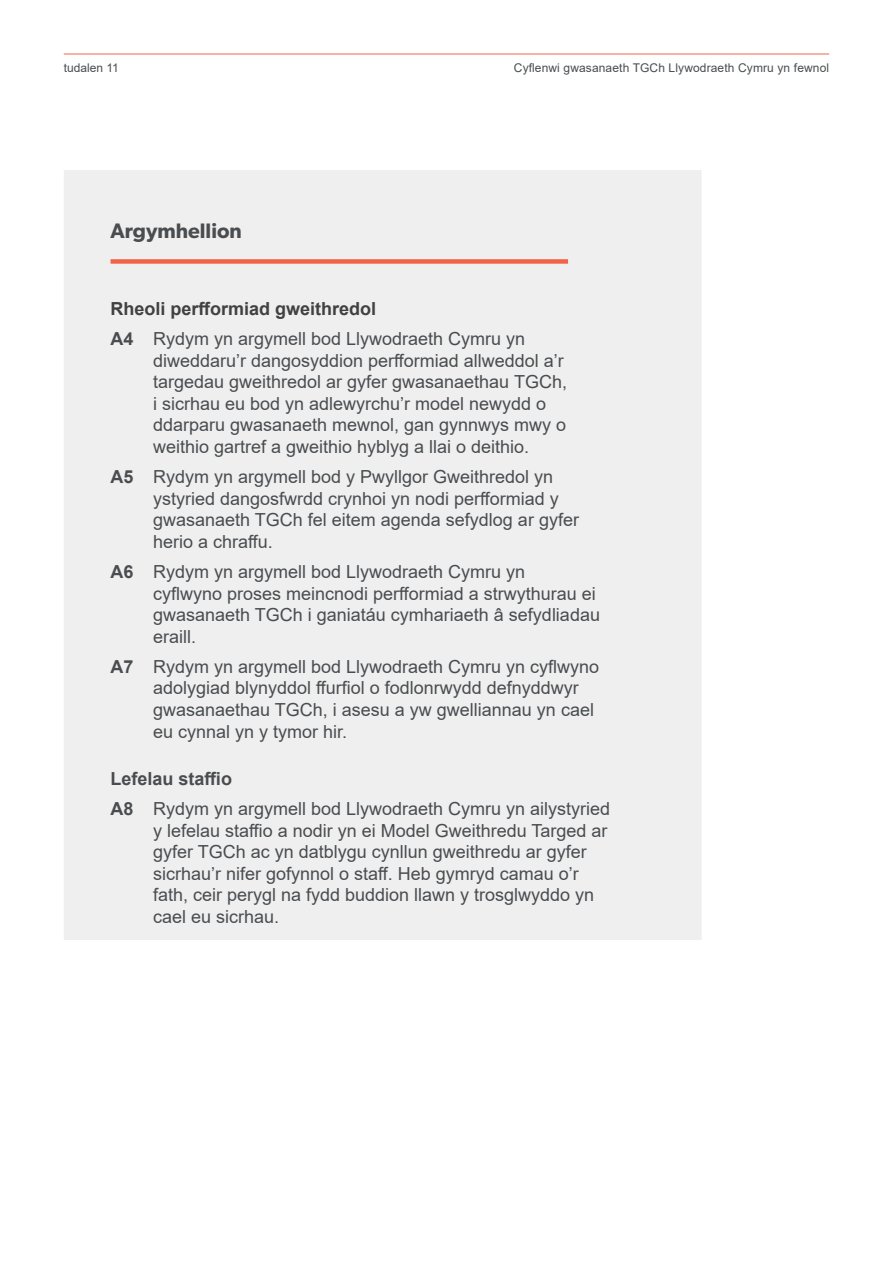
<style>
.page{position:relative;width:893px;height:1263px;background:#fff}
.page>*{position:absolute;margin:0;border:0;box-sizing:border-box;transform-origin:0 0}
.t1{font:600 21px "Gibson";color:#494d50}
.t2{font:18px/21.6px "Arial";color:#494d50}
.t3{font:12px "Arial";letter-spacing:.01em;color:#494d50}
.s1{font-weight:700;color:#414042}
.s2{font-weight:700}
</style>
<div class="page">
<hr style="left:64px;top:54px;width:765px;height:1px;background:#f16449">
<div style="left:64px;top:170px;width:638px;height:770px;background:#f0efef"></div>
<div style="left:111px;top:259px;width:457px;height:5px;background:#f16449"></div>
<p class="t3" style="left:64px;top:59px;width:57px">tudalen 11</p>
<p class="t3" style="left:514px;top:59px;width:317px">Cyflenwi gwasanaeth TGCh Llywodraeth Cymru yn fewnol</p>
<p class="t1" style="left:111px;top:218px;width:133px">Argymhellion</p>
<p class="t2" style="left:111px;top:293px;width:416px;line-height:30.2px"><span class="s1">Rheoli perfformiad gweithredol<br></span><span class="s2">A4</span> Rydym yn argymell bod Llywodraeth Cymru yn</p>
<p class="t2" style="left:153px;top:349px;width:415px">diweddaru’r dangosyddion perfformiad allweddol a’r targedau gweithredol ar gyfer gwasanaethau TGCh, i sicrhau eu bod yn adlewyrchu’r model newydd o ddarparu gwasanaeth mewnol, gan gynnwys mwy o weithio gartref a gweithio hyblyg a llai o deithio.</p>
<p class="t2" style="left:153px;top:466px;width:427px;text-indent:-43px"><span class="s2">A5</span> Rydym yn argymell bod y Pwyllgor Gweithredol yn ystyried dangosfwrdd crynhoi yn nodi perfformiad y gwasanaeth TGCh fel eitem agenda sefydlog ar gyfer herio a chraffu.</p>
<p class="t2" style="left:153px;top:561px;width:448px;text-indent:-43px"><span class="s2">A6</span> Rydym yn argymell bod Llywodraeth Cymru yn<br>cyflwyno proses meincnodi perfformiad a strwythurau ei gwasanaeth TGCh i ganiatáu cymhariaeth â sefydliadau eraill.</p>
<p class="t2" style="left:153px;top:656px;width:448px;text-indent:-43px"><span class="s2">A7</span> Rydym yn argymell bod Llywodraeth Cymru yn cyflwyno adolygiad blynyddol ffurfiol o fodlonrwydd defnyddwyr gwasanaethau TGCh, i asesu a yw gwelliannau yn cael eu cynnal yn y tymor hir.</p>
<p class="t2" style="left:111px;top:763px;width:501px;line-height:30.2px"><span class="s2">Lefelau staffio<br>A8</span> Rydym yn argymell bod Llywodraeth Cymru yn ailystyried</p>
<p class="t2" style="left:153px;top:819px;width:456px">y lefelau staffio a nodir yn ei Model Gweithredu Targed ar gyfer TGCh ac yn datblygu cynllun gweithredu ar gyfer sicrhau’r nifer gofynnol o staff. Heb gymryd camau o’r fath, ceir perygl na fydd buddion llawn y trosglwyddo yn cael eu sicrhau.</p>
</div>
